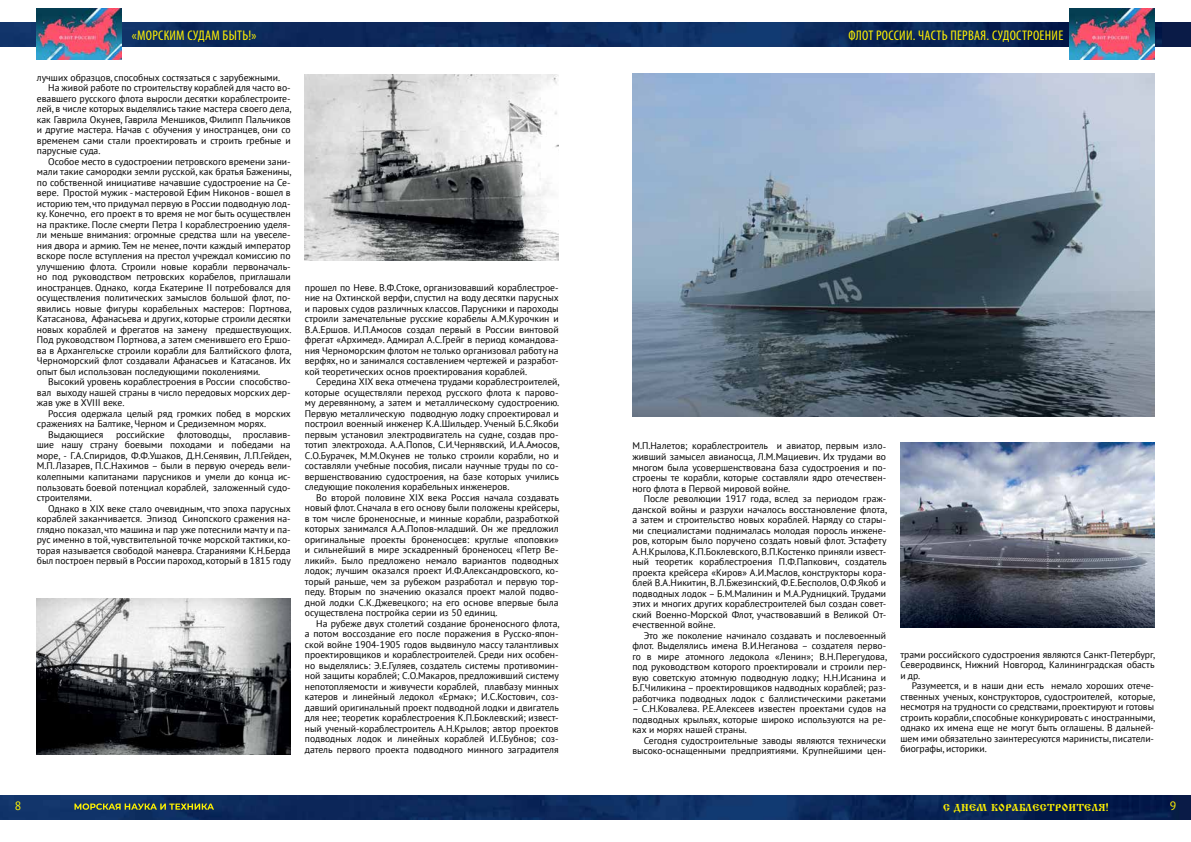
<style>
.page{position:relative;width:1191px;height:842px;background:#fff}
.page>*{position:absolute;margin:0;border:0;box-sizing:border-box;transform-origin:0 0}
.t1{font:condensed 14px "Myriad Pro";letter-spacing:.02em;color:#fff200}
.t2{font:12px "PT Sans";color:#fff200}
.t3{font:10px "Izhitsa C";letter-spacing:.02em;color:#fff200}
.t4{font:9.6px/10.5px "PT Sans";color:#000;text-align:justify}
</style>
<div class="page">
<img style="left:0;top:23px;width:1191px;height:24px">
<img style="left:0;top:795px;width:1191px;height:24px">
<svg style="left:74px;top:803px;width:140px;height:7px"></svg>
<img style="left:37px;top:9px;width:84px;height:51px">
<img style="left:1069px;top:9px;width:85px;height:51px">
<img style="left:37px;top:598px;width:254px;height:156px">
<img style="left:900px;top:442px;width:254px;height:186px">
<img style="left:305px;top:74px;width:253px;height:187px">
<img style="left:632px;top:74px;width:522px;height:343px">
<h1 class="t1" style="left:132px;top:27px;width:126px">«МОРСКИМ СУДАМ БЫТЬ!»</h1>
<p class="t4" style="left:37px;top:72px;width:245px">лучших образцов, способных состязаться с зарубежными.</p>
<p class="t4" style="left:48px;top:83px;width:244px">На живой работе по строительству кораблей для часто во-</p>
<p class="t4" style="left:37px;top:93px;width:255px">евавшего русского флота выросли десятки кораблестроите-</p>
<p class="t4" style="left:37px;top:104px;width:256px">лей, в числе которых выделялись такие мастера своего дела,</p>
<p class="t4" style="left:37px;top:114px;width:255px">как Гаврила Окунев, Гаврила Меншиков, Филипп Пальчиков</p>
<p class="t4" style="left:37px;top:125px;width:255px">и другие мастера. Начав с обучения у иностранцев, они со</p>
<p class="t4" style="left:37px;top:135px;width:255px">временем сами стали проектировать и строить гребные и</p>
<p class="t4" style="left:37px;top:146px;width:65px">парусные суда.</p>
<p class="t4" style="left:48px;top:156px;width:244px">Особое место в судостроении петровского времени зани-</p>
<p class="t4" style="left:37px;top:167px;width:256px">мали такие самородки земли русской, как братья Баженины,</p>
<p class="t4" style="left:37px;top:177px;width:255px">по собственной инициативе начавшие судостроение на Се-</p>
<p class="t4" style="left:37px;top:188px;width:255px">вере. Простой мужик - мастеровой Ефим Никонов - вошел в</p>
<p class="t4" style="left:37px;top:198px;width:255px">историю тем, что придумал первую в России подводную лод-</p>
<p class="t4" style="left:37px;top:209px;width:255px">ку. Конечно, его проект в то время не мог быть осуществлен</p>
<p class="t4" style="left:37px;top:219px;width:255px">на практике. После смерти Петра I кораблестроению уделя-</p>
<p class="t4" style="left:37px;top:230px;width:255px">ли меньше внимания: огромные средства шли на увеселе-</p>
<p class="t4" style="left:37px;top:240px;width:255px">ния двора и армию. Тем не менее, почти каждый император</p>
<p class="t4" style="left:37px;top:251px;width:255px">вскоре после вступления на престол учреждал комиссию по</p>
<p class="t4" style="left:37px;top:261px;width:255px">улучшению флота. Строили новые корабли первоначаль-</p>
<p class="t4" style="left:37px;top:272px;width:255px">но под руководством петровских корабелов, приглашали</p>
<p class="t4" style="left:37px;top:282px;width:255px">иностранцев. Однако, когда Екатерине II потребовался для</p>
<p class="t4" style="left:37px;top:293px;width:255px">осуществления политических замыслов большой флот, по-</p>
<p class="t4" style="left:37px;top:303px;width:256px">явились новые фигуры корабельных мастеров: Портнова,</p>
<p class="t4" style="left:37px;top:314px;width:255px">Катасанова, Афанасьева и других, которые строили десятки</p>
<p class="t4" style="left:37px;top:324px;width:256px">новых кораблей и фрегатов на замену предшествующих.</p>
<p class="t4" style="left:37px;top:335px;width:255px">Под руководством Портнова, а затем сменившего его Ершо-</p>
<p class="t4" style="left:37px;top:345px;width:256px">ва в Архангельске строили корабли для Балтийского флота,</p>
<p class="t4" style="left:37px;top:356px;width:255px">Черноморский флот создавали Афанасьев и Катасанов. Их</p>
<p class="t4" style="left:37px;top:366px;width:225px">опыт был использован последующими поколениями.</p>
<p class="t4" style="left:48px;top:377px;width:244px">Высокий уровень кораблестроения в России способство-</p>
<p class="t4" style="left:37px;top:387px;width:255px">вал выходу нашей страны в число передовых морских дер-</p>
<p class="t4" style="left:37px;top:398px;width:89px">жав уже в ХVIII веке.</p>
<p class="t4" style="left:48px;top:408px;width:244px">Россия одержала целый ряд громких побед в морских</p>
<p class="t4" style="left:37px;top:419px;width:231px">сражениях на Балтике, Черном и Средиземном морях.</p>
<p class="t4" style="left:48px;top:429px;width:57px">Выдающиеся</p>
<p class="t4" style="left:116px;top:429px;width:50px">российские</p>
<p class="t4" style="left:37px;top:429px;width:256px;text-indent:140px">флотоводцы, прославив&shy;шие нашу страну боевыми походами и победами на море, - Г.А.Спиридов, Ф.Ф.Ушаков, Д.Н.Сенявин, Л.П.Гейден, М.П.Лазарев, П.С.Нахимов – были в первую очередь вели&shy;колепными капитанами парусников и умели до конца ис&shy;пользовать боевой потенциал кораблей, заложенный судо&shy;строителями.</p>
<p class="t4" style="left:37px;top:503px;width:256px;text-indent:11px">Однако в ХIХ веке стало очевидным, что эпоха парусных кораблей заканчивается. Эпизод Синопского сражения на&shy;глядно показал, что машина и пар уже потеснили мачту и па&shy;рус именно в той, чувствительной точке морской тактики, ко&shy;торая называется свободой маневра. Стараниями К.Н.Берда был построен первый в России пароход, который в 1815 году</p>
<p class="t4" style="left:305px;top:282px;width:255px">прошел по Неве. В.Ф.Стоке, организовавший кораблестрое&shy;ние на Охтинской верфи, спустил на воду десятки парусных и паровых судов различных классов. Парусники и пароходы строили замечательные русские корабелы А.М.Курочкин и В.А.Ершов. И.П.Амосов создал первый в России винтовой фрегат «Архимед». Адмирал А.С.Грейг в период командова&shy;ния Черноморским флотом не только организовал работу на верфях, но и занимался составлением чертежей и разработ&shy;кой теоретических основ проектирования кораблей.</p>
<p class="t4" style="left:305px;top:376px;width:256px;text-indent:11px">Середина ХIХ века отмечена трудами кораблестроителей, которые осуществляли переход русского флота к парово&shy;му деревянному, а затем и металлическому судостроению.<br>Первую металлическую подводную лодку спроектировал и построил военный инженер К.А.Шильдер. Ученый Б.С.Якоби первым установил электродвигатель на судне, создав про&shy;тотип электрохода. А.А.Попов, С.И.Чернявский, И.А.Амосов, С.О.Бурачек, М.М.Окунев не только строили корабли, но и составляли учебные пособия, писали научные труды по со&shy;вершенствованию судостроения, на базе которых учились следующие поколения корабельных инженеров.</p>
<p class="t4" style="left:305px;top:492px;width:256px;text-indent:11px">Во второй половине ХIХ века Россия начала создавать новый флот. Сначала в его основу были положены крейсеры, в том числе броненосные, и минные корабли, разработкой которых занимался А.А.Попов-младший. Он же предложил оригинальные проекты броненосцев: круглые «поповки» и сильнейший в мире эскадренный броненосец «Петр Ве&shy;ликий». Было предложено немало вариантов подводных лодок; лучшим оказался проект И.Ф.Александровского, ко&shy;торый раньше, чем за рубежом разработал и первую тор&shy;педу. Вторым по значению оказался проект малой подво&shy;дной лодки С.К.Джевецкого; на его основе впервые была осуществлена постройка серии из 50 единиц.</p>
<p class="t4" style="left:305px;top:618px;width:256px;text-indent:11px">На рубеже двух столетий создание броненосного флота, а потом воссоздание его после поражения в Русско-япон&shy;ской войне 1904-1905 годов выдвинуло массу талантливых проектировщиков и кораблестроителей. Среди них особен&shy;но выделялись: Э.Е.Гуляев, создатель системы противомин&shy;ной защиты кораблей; С.О.Макаров, предложивший систему непотопляемости и живучести кораблей, плавбазу минных катеров и линейный ледокол «Ермак»; И.С.Костович, соз&shy;давший оригинальный проект подводной лодки и двигатель для нее; теоретик кораблестроения К.П.Боклевский; извест&shy;ный ученый-кораблестроитель А.Н.Крылов; автор проектов подводных лодок и линейных кораблей И.Г.Бубнов; соз&shy;датель первого проекта подводного минного заградителя</p>
<h1 class="t1" style="left:848px;top:27px;width:216px">ФЛОТ РОССИИ. ЧАСТЬ ПЕРВАЯ. СУДОСТРОЕНИЕ</h1>
<p class="t4" style="left:632px;top:441px;width:255px">М.П.Налетов; кораблестроитель и авиатор, первым изло&shy;живший замысел авианосца, Л.М.Мациевич. Их трудами во многом была усовершенствована база судостроения и по&shy;строены те корабли, которые составляли ядро отечествен&shy;ного флота в Первой мировой войне.</p>
<p class="t4" style="left:632px;top:493px;width:256px;text-indent:11px">После революции 1917 года, вслед за периодом граж&shy;данской войны и разрухи началось восстановление флота, а затем и строительство новых кораблей. Наряду со стары&shy;ми специалистами поднималась молодая поросль инжене&shy;ров, которым было поручено создать новый флот. Эстафету А.Н.Крылова, К.П.Боклевского, В.П.Костенко приняли извест&shy;ный теоретик кораблестроения П.Ф.Папкович, создатель проекта крейсера «Киров» А.И.Маслов, конструкторы кора&shy;блей В.А.Никитин, В.Л.Бжезинский, Ф.Е.Бесполов, О.Ф.Якоб и подводных лодок – Б.М.Малинин и М.А.Рудницкий. Трудами этих и многих других кораблестроителей был создан совет&shy;ский Военно-Морской Флот, участвовавший в Великой От&shy;ечественной войне.</p>
<p class="t4" style="left:632px;top:630px;width:256px;text-indent:11px">Это же поколение начинало создавать и послевоенный флот. Выделялись имена В.И.Неганова – создателя перво&shy;го в мире атомного ледокола «Ленин»; В.Н.Перегудова, под руководством которого проектировали и строили пер&shy;вую советскую атомную подводную лодку; Н.Н.Исанина и Б.Г.Чиликина – проектировщиков надводных кораблей; раз&shy;работчика подводных лодок с баллистическими ракетами</p>
<p class="t4" style="left:632px;top:703px;width:255px">– С.Н.Ковалева. Р.Е.Алексеев известен проектами судов на подводных крыльях, которые широко используются на ре&shy;ках и морях нашей страны.</p>
<p class="t4" style="left:632px;top:735px;width:255px;text-align:right">Сегодня судостроительные заводы являются технически высоко-оснащенными предприятиями. Крупнейшими цен-</p>
<p class="t4" style="left:900px;top:649px;width:256px">трами российского судостроения являются Санкт-Петербург, Северодвинск, Нижний Новгород, Калининградская обасть и др.</p>
<p class="t4" style="left:900px;top:680px;width:256px;text-indent:11px">Разумеется, и в наши дни есть немало хороших отече&shy;ственных ученых, конструкторов, судостроителей, которые, несмотря на трудности со средствами, проектируют и готовы строить корабли, способные конкурировать с иностранными, однако их имена еще не могут быть оглашены. В дальней&shy;шем ими обязательно заинтересуются маринисты, писатели&shy;биографы, историки.</p>
<p class="t2" style="left:15px;top:798px;width:8px">8</p>
<p class="t2" style="left:1170px;top:798px;width:8px">9</p>
<p class="t3" style="left:943px;top:802px;width:167px">С ДНЕМ КОРАБЛЕСТРОИТЕЛЯ!</p>
</div>
